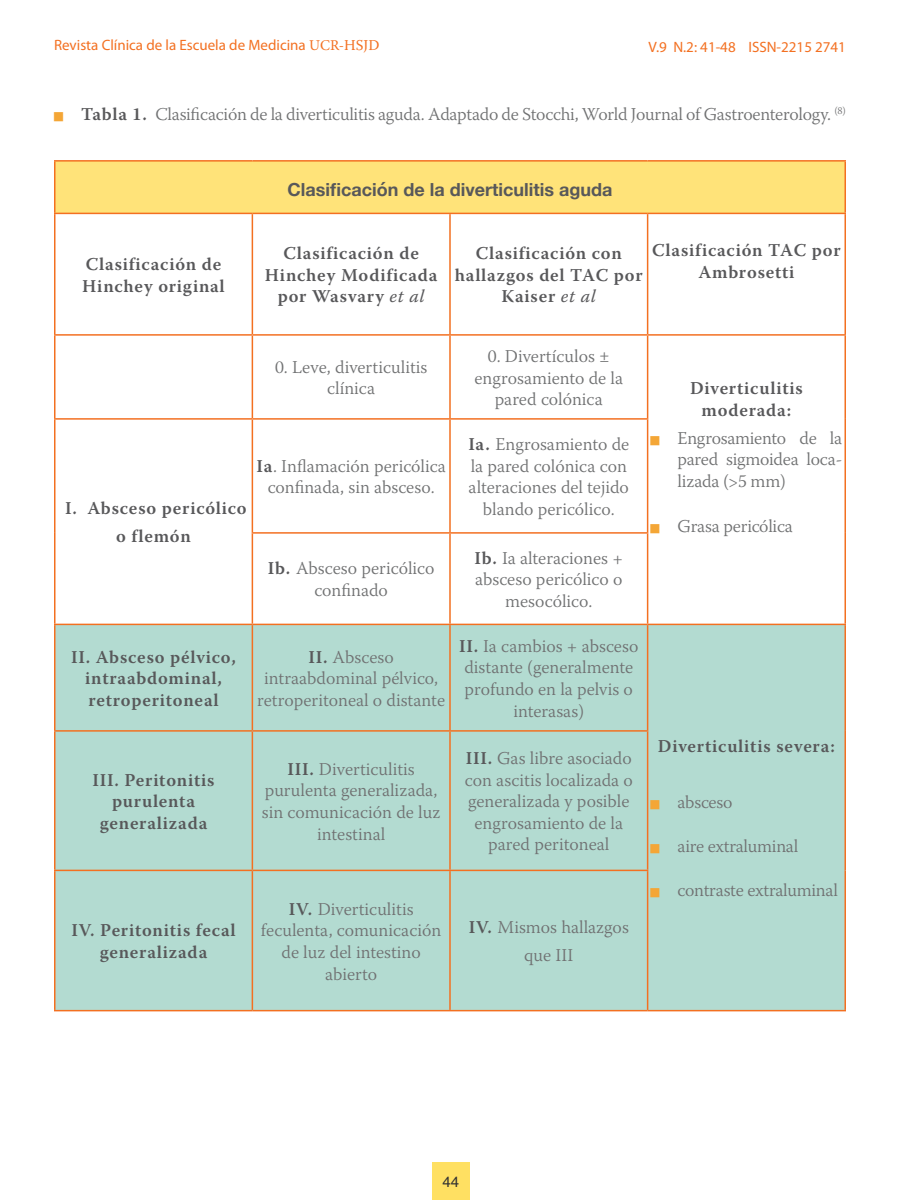
<style>
.page{position:relative;width:900px;height:1200px;background:#fff}
.page>*{position:absolute;margin:0;border:0;box-sizing:border-box;transform-origin:0 0}
.t1{font:300 18px/21.6px "Warnock Pro";color:#707172;text-align:center}
.t2{font:600 18px/21.6px "Warnock Pro";letter-spacing:.04em;color:#58585a;text-align:center}
.t3{font:700 18px "Helvetica Neue";color:#58585a}
.t4{font:15px "Myriad Pro";color:#f37021}
.t5{font:15px "Helvetica";color:#333}
.s1{font-family:"Minion Pro"}
.s2{font-family:"Warnock Pro"}
.s3{font-family:"Apple Gothic";font-weight:400;font-size:9px;color:#f4a636}
.s4{font-weight:600;color:#58585a}
.s5{font-weight:400;font-style:italic}
</style>
<div class="page">
<div style="left:432px;top:1163px;width:38px;height:37px;background:#ffe062"></div>
<div style="left:55px;top:161px;width:790px;height:52px;background:#ffe379"></div>
<div style="left:56px;top:625px;width:788px;height:385px;background:#b3dbd1"></div>
<hr style="left:54px;top:160px;width:198px;height:2px;background:#f37021">
<hr style="left:54px;top:162px;width:2px;height:51px;background:#f37021">
<hr style="left:252px;top:160px;width:198px;height:2px;background:#f37021">
<hr style="left:450px;top:160px;width:198px;height:2px;background:#f37021">
<hr style="left:648px;top:160px;width:198px;height:2px;background:#f37021">
<hr style="left:844px;top:162px;width:2px;height:51px;background:#f37021">
<hr style="left:54px;top:213px;width:198px;height:1px;background:#f37021">
<hr style="left:54px;top:214px;width:2px;height:120px;background:#f37021">
<hr style="left:252px;top:213px;width:198px;height:1px;background:#f37021">
<hr style="left:252px;top:214px;width:1px;height:120px;background:#f37021">
<hr style="left:450px;top:213px;width:198px;height:1px;background:#f37021">
<hr style="left:449px;top:214px;width:2px;height:120px;background:#f37021">
<hr style="left:648px;top:213px;width:198px;height:1px;background:#f37021">
<hr style="left:647px;top:214px;width:1px;height:120px;background:#f37021">
<hr style="left:54px;top:334px;width:198px;height:2px;background:#f37021">
<hr style="left:54px;top:336px;width:2px;height:82px;background:#f37021">
<hr style="left:252px;top:334px;width:198px;height:2px;background:#f37021">
<hr style="left:252px;top:336px;width:1px;height:82px;background:#f37021">
<hr style="left:450px;top:334px;width:198px;height:2px;background:#f37021">
<hr style="left:449px;top:336px;width:2px;height:82px;background:#f37021">
<hr style="left:648px;top:334px;width:198px;height:2px;background:#f37021">
<hr style="left:647px;top:336px;width:1px;height:82px;background:#f37021">
<hr style="left:844px;top:336px;width:2px;height:83px;background:#f37021">
<hr style="left:54px;top:418px;width:198px;height:2px;background:#f37021">
<hr style="left:54px;top:420px;width:2px;height:113px;background:#f37021">
<hr style="left:252px;top:418px;width:198px;height:2px;background:#f37021">
<hr style="left:252px;top:420px;width:1px;height:112px;background:#f37021">
<hr style="left:450px;top:418px;width:198px;height:2px;background:#f37021">
<hr style="left:449px;top:420px;width:2px;height:112px;background:#f37021">
<hr style="left:647px;top:420px;width:1px;height:112px;background:#f37021">
<hr style="left:844px;top:419px;width:2px;height:114px;background:#f37021">
<hr style="left:54px;top:533px;width:2px;height:91px;background:#f37021">
<hr style="left:252px;top:532px;width:198px;height:2px;background:#f37021">
<hr style="left:252px;top:534px;width:1px;height:90px;background:#f37021">
<hr style="left:450px;top:532px;width:198px;height:2px;background:#f37021">
<hr style="left:449px;top:534px;width:2px;height:90px;background:#f37021">
<hr style="left:647px;top:534px;width:1px;height:90px;background:#f37021">
<hr style="left:844px;top:533px;width:2px;height:91px;background:#f37021">
<hr style="left:54px;top:624px;width:198px;height:1px;background:#f37021">
<hr style="left:54px;top:625px;width:2px;height:105px;background:#f37021">
<hr style="left:252px;top:624px;width:198px;height:1px;background:#f37021">
<hr style="left:252px;top:625px;width:1px;height:105px;background:#f37021">
<hr style="left:450px;top:624px;width:198px;height:1px;background:#f37021">
<hr style="left:449px;top:625px;width:2px;height:105px;background:#f37021">
<hr style="left:648px;top:624px;width:198px;height:1px;background:#f37021">
<hr style="left:647px;top:625px;width:1px;height:105px;background:#f37021">
<hr style="left:54px;top:730px;width:198px;height:2px;background:#f37021">
<hr style="left:54px;top:732px;width:2px;height:138px;background:#f37021">
<hr style="left:252px;top:730px;width:198px;height:2px;background:#f37021">
<hr style="left:252px;top:732px;width:1px;height:138px;background:#f37021">
<hr style="left:450px;top:730px;width:198px;height:2px;background:#f37021">
<hr style="left:449px;top:732px;width:2px;height:138px;background:#f37021">
<hr style="left:647px;top:732px;width:1px;height:138px;background:#f37021">
<hr style="left:54px;top:870px;width:198px;height:1px;background:#f37021">
<hr style="left:54px;top:871px;width:2px;height:139px;background:#f37021">
<hr style="left:252px;top:870px;width:198px;height:1px;background:#f37021">
<hr style="left:252px;top:871px;width:1px;height:139px;background:#f37021">
<hr style="left:450px;top:870px;width:198px;height:1px;background:#f37021">
<hr style="left:449px;top:871px;width:2px;height:139px;background:#f37021">
<hr style="left:647px;top:871px;width:1px;height:139px;background:#f37021">
<hr style="left:54px;top:1010px;width:198px;height:1px;background:#f37021">
<hr style="left:252px;top:1010px;width:198px;height:1px;background:#f37021">
<hr style="left:450px;top:1010px;width:198px;height:1px;background:#f37021">
<hr style="left:648px;top:1010px;width:198px;height:1px;background:#f37021">
<hr style="left:844px;top:625px;width:2px;height:106px;background:#f37021">
<hr style="left:844px;top:731px;width:2px;height:139px;background:#f37021">
<hr style="left:844px;top:870px;width:2px;height:140px;background:#f37021">
<hr style="left:844px;top:214px;width:2px;height:120px;background:#f37021">
<p class="t4" style="left:54px;top:36px;width:327px">Revista Clínica de la Escuela de Medicina <span class="s1">UCR-</span><span class="s2">HSJD</span></p>
<p class="t4" style="left:649px;top:38px;width:199px">V.9 N.2: 41-48 ISSN-2215 2741</p>
<p class="t1" style="left:54px;top:103px;width:794px"><span class="s3">M</span> <span class="s4">Tabla 1.</span> Clasificación de la diverticulitis aguda. Adaptado de Stocchi, World Journal of Gastroenterology. <sup>(8)</sup></p>
<p class="t3" style="left:288px;top:175px;width:326px">Clasificación de la diverticulitis aguda</p>
<p class="t2" style="left:82px;top:253px;width:144px;text-align:left">Clasificación de<br>Hinchey original</p>
<p class="t2" style="left:265px;top:242px;width:174px">Clasificación de<br>Hinchey Modificada por Wasvary <span class="s5">et al</span></p>
<p class="t2" style="left:455px;top:242px;width:189px">Clasificación con hallazgos del TAC por<br>Kaiser <span class="s5">et al</span></p>
<p class="t2" style="left:652px;top:239px;width:190px">Clasificación TAC por<br>Ambrosetti</p>
<p class="t1" style="left:275px;top:356px;width:154px">0. Leve, diverticulitis clínica</p>
<p class="t1" style="left:475px;top:345px;width:150px">0. Divertículos ± engrosamiento de la pared colónica</p>
<p class="t2" style="left:65px;top:494px;width:183px;line-height:27.6px">I. Absceso pericólico o flemón</p>
<p class="t1" style="left:256px;top:455px;width:191px"><span class="s4">Ia</span>. Inflamación pericólica confinada, sin absceso.</p>
<p class="t1" style="left:468px;top:433px;width:162px"><span class="s4">Ia.</span> Engrosamiento de la pared colónica con alteraciones del tejido blando pericólico.</p>
<p class="t1" style="left:268px;top:557px;width:168px"><span class="s4">Ib.</span> Absceso pericólico confinado</p>
<p class="t1" style="left:475px;top:547px;width:150px"><span class="s4">Ib.</span> Ia alteraciones + absceso pericólico o mesocólico.</p>
<p class="t2" style="left:71px;top:646px;width:166px">II. Absceso pélvico, intraabdominal, retroperitoneal</p>
<p class="t1" style="left:257px;top:646px;width:189px"><span class="s4">II.</span> Absceso intraabdominal pélvico, retroperitoneal o distante</p>
<p class="t1" style="left:459px;top:635px;width:181px"><span class="s4">II.</span> Ia cambios + absceso distante (generalmente profundo en la pelvis o interasas)</p>
<p class="t2" style="left:93px;top:769px;width:123px">III. Peritonitis purulenta generalizada</p>
<p class="t1" style="left:262px;top:758px;width:180px"><span class="s4">III.</span> Diverticulitis purulenta generalizada, sin comunicación de luz intestinal</p>
<p class="t1" style="left:465px;top:747px;width:170px"><span class="s4">III.</span> Gas libre asociado con ascitis localizada o generalizada y posible engrosamiento de la pared peritoneal</p>
<p class="t2" style="left:71px;top:919px;width:166px">IV. Peritonitis fecal generalizada</p>
<p class="t1" style="left:261px;top:898px;width:182px"><span class="s4">IV.</span> Diverticulitis feculenta, comunicación de luz del intestino abierto</p>
<p class="t1" style="left:469px;top:913px;width:162px;line-height:27.6px"><span class="s4">IV.</span> Mismos hallazgos que III</p>
<p class="t2" style="left:690px;top:377px;width:114px">Diverticulitis moderada:</p>
<p class="t1" style="left:678px;top:427px;width:166px;text-align:justify;text-indent:-27px"><span class="s3">M</span> Engrosamiento de la pared sigmoidea loca&shy;lizada (&gt;5 mm)</p>
<p class="t1" style="left:651px;top:515px;width:144px"><span class="s3">M</span> Grasa pericólica</p>
<p class="t2" style="left:658px;top:735px;width:178px">Diverticulitis severa:</p>
<p class="t1" style="left:651px;top:791px;width:83px"><span class="s3">M</span> absceso</p>
<p class="t1" style="left:651px;top:835px;width:149px"><span class="s3">M</span> aire extraluminal</p>
<p class="t1" style="left:651px;top:879px;width:189px"><span class="s3">M</span> contraste extraluminal</p>
<p class="t5" style="left:442px;top:1170px;width:18px">44</p>
</div>
